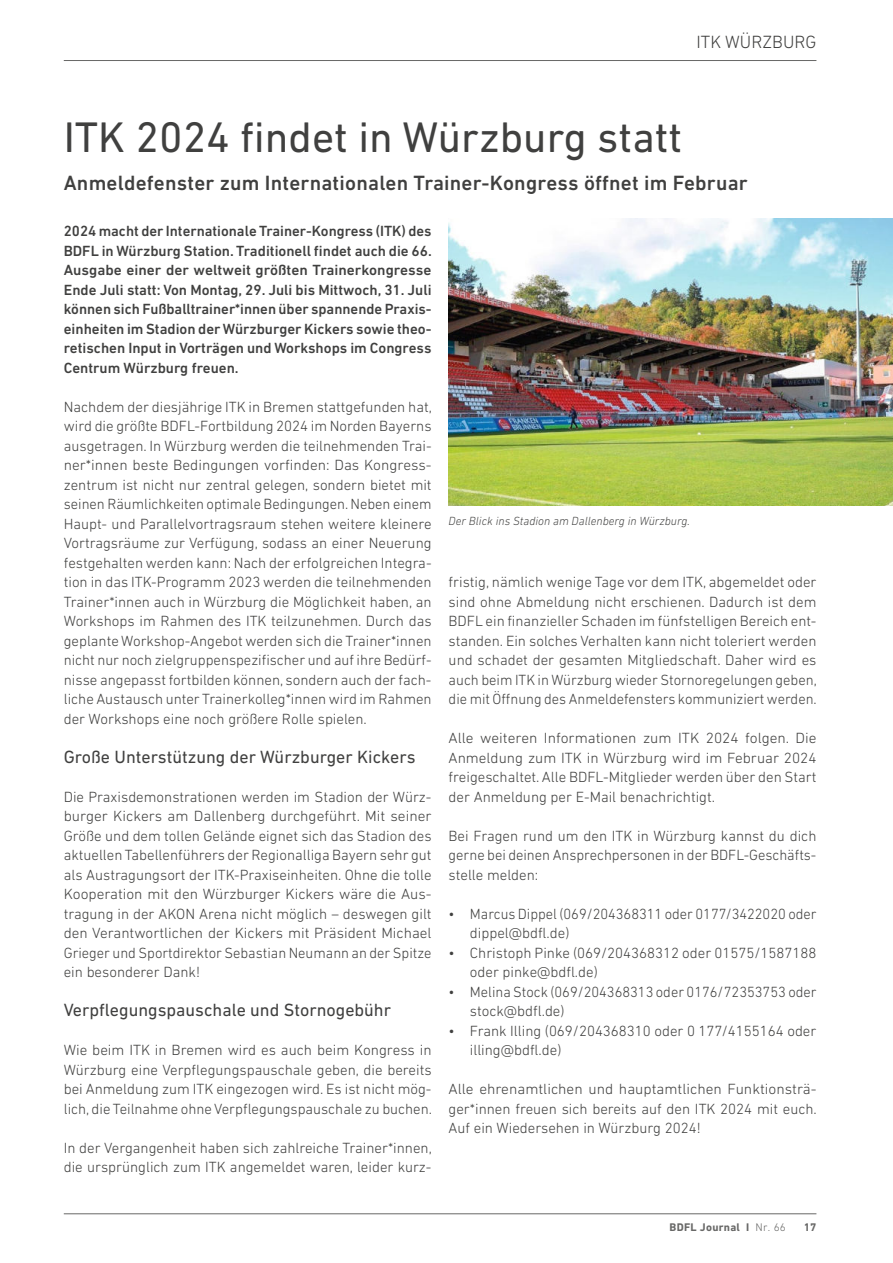
<style>
.page{position:relative;width:893px;height:1263px;background:#fff}
.page>*{position:absolute;margin:0;border:0;box-sizing:border-box;transform-origin:0 0}
.t1{font:43.5px "DIN Next LT Pro";color:#40403f}
.t2{font:500 21px "DIN Next LT Pro";letter-spacing:.01em;color:#40403f}
.t3{font:18px "DIN Next LT Pro";color:#40403f}
.t4{font:300 18px "DIN Next LT Pro";color:#40403f}
.t5{font:300 15px/19.5px "DIN Next LT Pro";color:#40403f;text-align:justify}
.t6{font:500 15px/19.5px "DIN Next LT Pro";color:#40403f;text-align:justify}
.t7{font:italic 300 12px "DIN Next LT Pro";color:#40403f}
.t8{font:700 11.25px "DIN Next LT Pro";letter-spacing:.025em;color:#686867}
.s1{font-weight:300}
</style>
<div class="page">
<hr style="left:64px;top:1213px;width:752px;height:1px;background:#686867">
<img style="left:449px;top:218px;width:444px;height:288px">
<hr style="left:64px;top:60px;width:752px;height:1px;background:#686867">
<p class="t4" style="left:696px;top:32px;width:121px">ITK WÜRZBURG</p>
<h1 class="t1" style="left:64px;top:122px;width:620px">ITK 2024 findet in Würzburg statt</h1>
<h2 class="t2" style="left:64px;top:172px;width:685px">Anmeldefenster zum Internationalen Trainer-Kongress öffnet im Februar</h2>
<p class="t6" style="left:64px;top:221px;width:370px">2024 macht der Internationale Trainer-Kongress (ITK) des BDFL in Würzburg Station. Traditionell findet auch die 66.<br>Ausgabe einer der weltweit größten Trainerkongresse Ende Juli statt: Von Montag, 29. Juli bis Mittwoch, 31. Juli können sich Fußballtrainer*innen über spannende Praxis&shy;einheiten im Stadion der Würzburger Kickers sowie theo&shy;retischen Input in Vorträgen und Workshops im Congress Centrum Würzburg freuen.</p>
<p class="t5" style="left:64px;top:397px;width:370px">Nachdem der diesjährige ITK in Bremen stattgefunden hat, wird die größte BDFL-Fortbildung 2024 im Norden Bayerns ausgetragen. In Würzburg werden die teilnehmenden Trai&shy;ner*innen beste Bedingungen vorfinden: Das Kongress&shy;zentrum ist nicht nur zentral gelegen, sondern bietet mit seinen Räumlichkeiten optimale Bedingungen. Neben einem Haupt- und Parallelvortragsraum stehen weitere kleinere Vortragsräume zur Verfügung, sodass an einer Neuerung festgehalten werden kann: Nach der erfolgreichen Integra&shy;tion in das ITK-Programm 2023 werden die teilnehmenden Trainer*innen auch in Würzburg die Möglichkeit haben, an Workshops im Rahmen des ITK teilzunehmen. Durch das geplante Workshop-Angebot werden sich die Trainer*innen nicht nur noch zielgruppenspezifischer und auf ihre Bedürf&shy;nisse angepasst fortbilden können, sondern auch der fach&shy;liche Austausch unter Trainerkolleg*innen wird im Rahmen der Workshops eine noch größere Rolle spielen.</p>
<p class="t3" style="left:64px;top:750px;width:353px">Große Unterstützung der Würzburger Kickers</p>
<p class="t5" style="left:64px;top:787px;width:369px">Die Praxisdemonstrationen werden im Stadion der Würz&shy;burger Kickers am Dallenberg durchgeführt. Mit seiner Größe und dem tollen Gelände eignet sich das Stadion des aktuellen Tabellenführers der Regionalliga Bayern sehr gut als Austragungsort der ITK-Praxiseinheiten. Ohne die tolle Kooperation mit den Würzburger Kickers wäre die Aus&shy;tragung in der AKON Arena nicht möglich – deswegen gilt den Verantwortlichen der Kickers mit Präsident Michael Grieger und Sportdirektor Sebastian Neumann an der Spitze ein besonderer Dank!</p>
<p class="t3" style="left:64px;top:1004px;width:329px">Verpflegungspauschale und Stornogebühr</p>
<p class="t5" style="left:64px;top:1040px;width:370px">Wie beim ITK in Bremen wird es auch beim Kongress in Würzburg eine Verpflegungspauschale geben, die bereits bei Anmeldung zum ITK eingezogen wird. Es ist nicht mög&shy;lich, die Teilnahme ohne Verpflegungspauschale zu buchen.</p>
<p class="t5" style="left:64px;top:1138px;width:370px">In der Vergangenheit haben sich zahlreiche Trainer*innen, die ursprünglich zum ITK angemeldet waren, leider kurz-</p>
<p class="t7" style="left:449px;top:516px;width:243px">Der Blick ins Stadion am Dallenberg in Würzburg.</p>
<p class="t5" style="left:449px;top:572px;width:370px">fristig, nämlich wenige Tage vor dem ITK, abgemeldet oder sind ohne Abmeldung nicht erschienen. Dadurch ist dem BDFL ein finanzieller Schaden im fünfstelligen Bereich ent&shy;standen. Ein solches Verhalten kann nicht toleriert werden und schadet der gesamten Mitgliedschaft. Daher wird es auch beim ITK in Würzburg wieder Stornoregelungen geben, die mit Öffnung des Anmeldefensters kommuniziert werden.</p>
<p class="t5" style="left:449px;top:728px;width:369px">Alle weiteren Informationen zum ITK 2024 folgen. Die Anmeldung zum ITK in Würzburg wird im Februar 2024 freigeschaltet. Alle BDFL-Mitglieder werden über den Start der Anmeldung per E-Mail benachrichtigt.</p>
<p class="t5" style="left:449px;top:826px;width:369px">Bei Fragen rund um den ITK in Würzburg kannst du dich gerne bei deinen Ansprechpersonen in der BDFL-Geschäfts&shy;stelle melden:</p>
<p class="t5" style="left:470px;top:904px;width:348px;text-indent:-21px">• Marcus Dippel (069/204368311 oder 0177/3422020 oder dippel@bdfl.de)</p>
<p class="t5" style="left:470px;top:943px;width:348px;text-indent:-21px">• Christoph Pinke (069/204368312 oder 01575/1587188 oder pinke@bdfl.de)</p>
<p class="t5" style="left:470px;top:982px;width:348px;text-indent:-21px">• Melina Stock (069/204368313 oder 0176/72353753 oder stock@bdfl.de)</p>
<p class="t5" style="left:470px;top:1021px;width:348px;text-indent:-21px">• Frank Illing (069/204368310 oder 0 177/4155164 oder illing@bdfl.de)</p>
<p class="t5" style="left:449px;top:1079px;width:370px">Alle ehrenamtlichen und hauptamtlichen Funktionsträ&shy;ger*innen freuen sich bereits auf den ITK 2024 mit euch.<br>Auf ein Wiedersehen in Würzburg 2024!</p>
<p class="t8" style="left:669px;top:1220px;width:118px">BDFL Journal I <span class="s1">Nr. 66</span></p>
<p class="t8" style="left:804px;top:1220px;width:14px">17</p>
</div>
